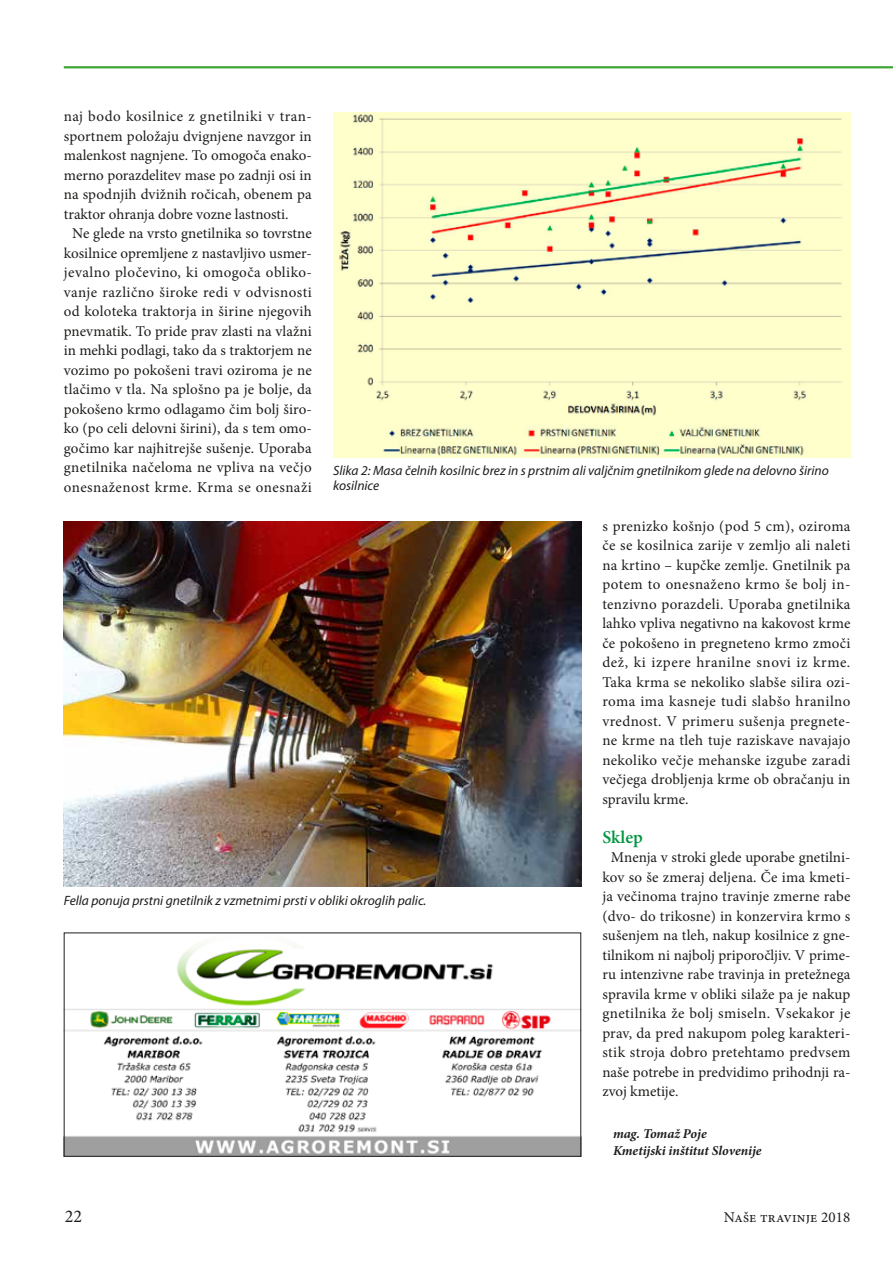
<style>
.page{position:relative;width:893px;height:1263px;background:#fff}
.page>*{position:absolute;margin:0;border:0;box-sizing:border-box;transform-origin:0 0}
.t1{font:600 18px "Minion Pro";color:#009641}
.t2{font:18px "Minion Pro";color:#1d1d1b}
.t3{font:15px/19.5px "Minion Pro";letter-spacing:.01em;color:#1d1d1b;text-align:justify}
.t4{font:15px "Minion Pro";letter-spacing:.03em;color:#1d1d1b}
.t5{font:italic 13.5px/15px "Myriad Pro";color:#1d1d1b}
.t6{font:italic 700 13.5px/16.2px "Minion Pro";letter-spacing:-.005em;color:#1d1d1b}
</style>
<div class="page">
<hr style="left:64px;top:66px;width:829px;height:2px;background:#3fa535">
<img style="left:64px;top:522px;width:517px;height:365px">
<img style="left:66px;top:944px;width:513px;height:211px">
<div style="left:64px;top:932px;width:517px;height:225px;border:1px solid #1d1d1b"></div>
<img style="left:333px;top:113px;width:517px;height:344px">
<p class="t4" style="left:64px;top:106px;width:249px">naj bodo kosilnice z gnetilniki v tran-</p>
<p class="t3" style="left:64px;top:126px;width:250px">sportnem položaju dvignjene navzgor in</p>
<p class="t3" style="left:64px;top:146px;width:250px">malenkost nagnjene. To omogoča enako-</p>
<p class="t3" style="left:64px;top:165px;width:250px">merno porazdelitev mase po zadnji osi in</p>
<p class="t3" style="left:64px;top:185px;width:249px">na spodnjih dvižnih ročicah, obenem pa</p>
<p class="t3" style="left:64px;top:204px;width:226px">traktor ohranja dobre vozne lastnosti.</p>
<p class="t3" style="left:72px;top:224px;width:241px">Ne glede na vrsto gnetilnika so tovrstne</p>
<p class="t3" style="left:64px;top:243px;width:250px">kosilnice opremljene z nastavljivo usmer-</p>
<p class="t4" style="left:64px;top:262px;width:250px">jevalno pločevino, ki omogoča obliko-</p>
<p class="t4" style="left:64px;top:282px;width:250px">vanje različno široke redi v odvisnosti</p>
<p class="t3" style="left:64px;top:302px;width:250px">od koloteka traktorja in širine njegovih</p>
<p class="t3" style="left:64px;top:321px;width:250px">pnevmatik. To pride prav zlasti na vlažni</p>
<p class="t3" style="left:64px;top:341px;width:249px">in mehki podlagi, tako da s traktorjem ne</p>
<p class="t3" style="left:64px;top:360px;width:250px">vozimo po pokošeni travi oziroma je ne</p>
<p class="t3" style="left:64px;top:380px;width:250px">tlačimo v tla. Na splošno pa je bolje, da</p>
<p class="t3" style="left:64px;top:399px;width:250px">pokošeno krmo odlagamo čim bolj širo-</p>
<p class="t3" style="left:64px;top:419px;width:250px">ko (po celi delovni širini), da s tem omo-</p>
<p class="t3" style="left:64px;top:438px;width:249px">gočimo kar najhitrejše sušenje. Uporaba</p>
<p class="t3" style="left:64px;top:458px;width:250px">gnetilnika načeloma ne vpliva na večjo</p>
<p class="t4" style="left:64px;top:477px;width:249px">onesnaženost krme. Krma se onesnaži</p>
<p class="t5" style="left:333px;top:464px;width:497px">Slika 2: Masa čelnih kosilnic brez in s prstnim ali valjčnim gnetilnikom glede na delovno širino kosilnice</p>
<p class="t5" style="left:64px;top:893px;width:364px">Fella ponuja prstni gnetilnik z vzmetnimi prsti v obliki okroglih palic.</p>
<p class="t3" style="left:602px;top:516px;width:250px">s prenizko košnjo (pod 5 cm), oziroma če se kosilnica zarije v zemljo ali naleti na krtino – kupčke zemlje. Gnetilnik pa potem to onesnaženo krmo še bolj in&shy;tenzivno porazdeli. Uporaba gnetilnika lahko vpliva negativno na kakovost krme če pokošeno in pregneteno krmo zmoči dež, ki izpere hranilne snovi iz krme.<br>Taka krma se nekoliko slabše silira ozi&shy;roma ima kasneje tudi slabšo hranilno vrednost. V primeru sušenja pregnete&shy;ne krme na tleh tuje raziskave navajajo nekoliko večje mehanske izgube zaradi večjega drobljenja krme ob obračanju in spravilu krme.</p>
<p class="t1" style="left:602px;top:824px;width:42px">Sklep</p>
<p class="t3" style="left:602px;top:848px;width:250px;text-indent:9px">Mnenja v stroki glede uporabe gnetilni&shy;kov so še zmeraj deljena. Če ima kmeti&shy;ja večinoma trajno travinje zmerne rabe (dvo- do trikosne) in konzervira krmo s sušenjem na tleh, nakup kosilnice z gne&shy;tilnikom ni najbolj priporočljiv. V prime&shy;ru intenzivne rabe travinja in pretežnega spravila krme v obliki silaže pa je nakup gnetilnika že bolj smiseln. Vsekakor je prav, da pred nakupom poleg karakteri&shy;stik stroja dobro pretehtamo predvsem naše potrebe in predvidimo prihodnji ra&shy;zvoj kmetije.</p>
<p class="t6" style="left:613px;top:1126px;width:150px">mag. Tomaž Poje<br>Kmetijski inštitut Slovenije</p>
<p class="t2" style="left:65px;top:1204px;width:19px">22</p>
<p class="t3" style="left:724px;top:1207px;width:128px">Naše travinje 2018</p>
</div>
